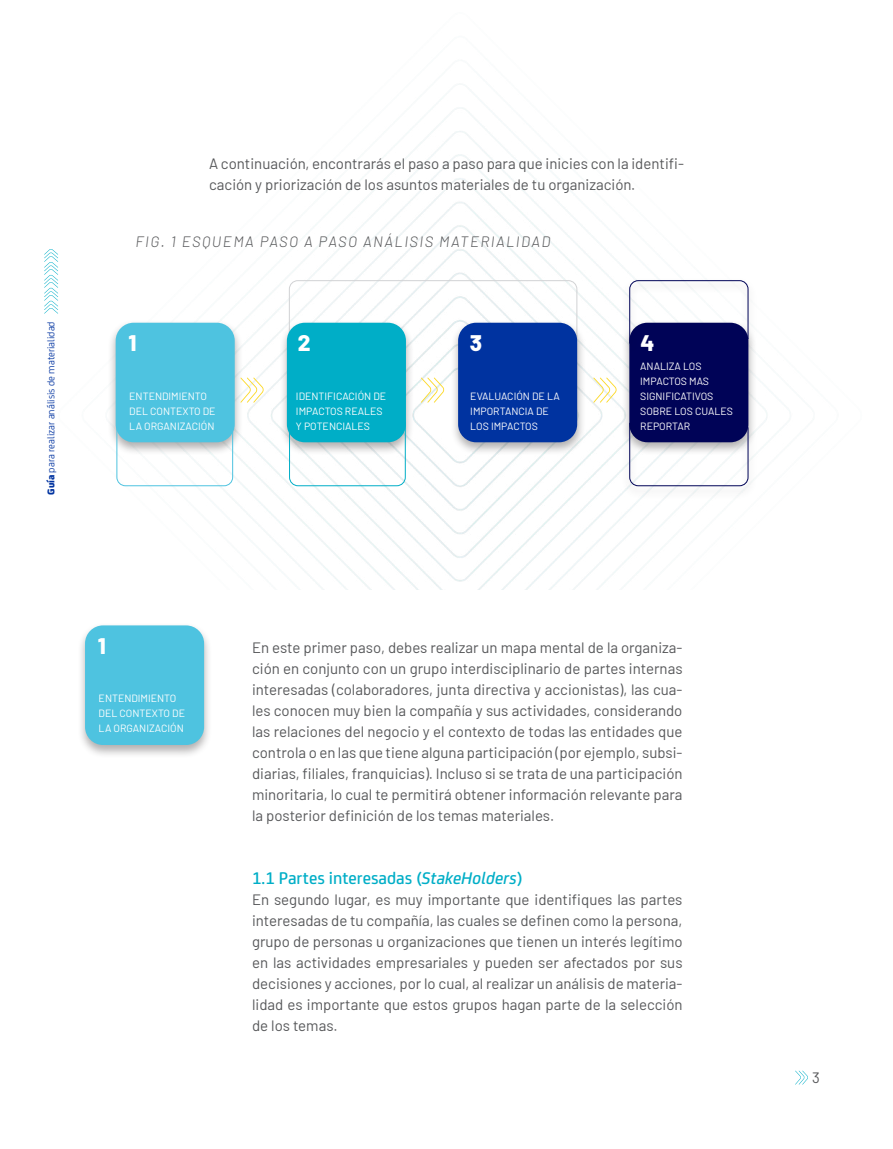
<style>
.page{position:relative;width:893px;height:1149px;background:#fff}
.page>*{position:absolute;margin:0;border:0;box-sizing:border-box;transform-origin:0 0}
.t1{font:800 22.5px "Barlow";color:#fff}
.t2{font:500 18px "FS Joey";color:#00aec7}
.t3{font:15px/21px "Barlow";color:#57585a;text-align:justify}
.t4{font:italic 300 15px "Barlow";letter-spacing:.1em;color:#57585a}
.t5{font:10.5px/15px "Barlow";color:#fff}
.t6{font:10.5px "FS Joey";color:#0033a0}
.s1{font-weight:800}
.s2{font-style:italic}
</style>
<div class="page">
<svg style="left:795px;top:1070px;width:13px;height:14px"></svg>
<img style="left:44px;top:84px;width:746px;height:505px">
<svg style="left:289px;top:280px;width:289px;height:63px"></svg>
<div style="left:108px;top:319px;width:135px;height:136px;background:#231f20;opacity:.35"></div>
<div style="left:116px;top:322px;width:119px;height:120px;background:#4ec3e0;border-radius:18px"></div>
<div style="left:450px;top:319px;width:136px;height:136px;background:#231f20;opacity:.35"></div>
<div style="left:458px;top:322px;width:119px;height:120px;background:#0033a0;border-radius:18px"></div>
<div style="left:279px;top:319px;width:135px;height:136px;background:#231f20;opacity:.35"></div>
<div style="left:287px;top:322px;width:119px;height:120px;background:#00aec7;border-radius:18px"></div>
<div style="left:621px;top:319px;width:136px;height:136px;background:#231f20;opacity:.35"></div>
<div style="left:629px;top:322px;width:119px;height:120px;background:#000357;border-radius:18px"></div>
<div style="left:621px;top:277px;width:136px;height:78px;background:#231f20;opacity:.35"></div>
<svg style="left:629px;top:280px;width:120px;height:64px"></svg>
<div style="left:621px;top:421px;width:136px;height:78px;background:#231f20;opacity:.35"></div>
<svg style="left:629px;top:422px;width:120px;height:64px"></svg>
<svg style="left:116px;top:428px;width:117px;height:58px"></svg>
<svg style="left:289px;top:427px;width:117px;height:59px"></svg>
<svg style="left:240px;top:377px;width:24px;height:25px"></svg>
<svg style="left:421px;top:377px;width:24px;height:25px"></svg>
<svg style="left:593px;top:377px;width:24px;height:25px"></svg>
<div style="left:77px;top:622px;width:136px;height:136px;background:#231f20;opacity:.35"></div>
<div style="left:85px;top:625px;width:119px;height:119px;background:#4ec3e0;border-radius:18px"></div>
<p class="t6" style="left:44px;top:495px;width:175px;rotate:-90deg"><span class="s1">Guía</span> para realizar análisis de materialidad</p>
<p class="t3" style="left:209px;top:152px;width:476px">A continuación, encontrarás el paso a paso para que inicies con la identifi&shy;cación y priorización de los asuntos materiales de tu organización.</p>
<p class="t4" style="left:135px;top:230px;width:416px">FIG. 1 ESQUEMA PASO A PASO ANÁLISIS MATERIALIDAD</p>
<h1 class="t1" style="left:128px;top:326px;width:9px">1</h1>
<h1 class="t1" style="left:298px;top:326px;width:14px">2</h1>
<h1 class="t1" style="left:470px;top:326px;width:14px">3</h1>
<h1 class="t1" style="left:640px;top:326px;width:16px">4</h1>
<p class="t5" style="left:129px;top:387px;width:88px">ENTENDIMIENTO<br>DEL CONTEXTO DE<br>LA ORGANIZACIÓN</p>
<p class="t5" style="left:296px;top:387px;width:92px">IDENTIFICACIÓN DE<br>IMPACTOS REALES<br>Y POTENCIALES</p>
<p class="t5" style="left:470px;top:387px;width:91px">EVALUACIÓN DE LA<br>IMPORTANCIA DE<br>LOS IMPACTOS</p>
<p class="t5" style="left:640px;top:357px;width:94px">ANALIZA LOS<br>IMPACTOS MAS<br>SIGNIFICATIVOS<br>SOBRE LOS CUALES<br>REPORTAR</p>
<h1 class="t1" style="left:98px;top:628px;width:9px">1</h1>
<p class="t5" style="left:99px;top:690px;width:88px">ENTENDIMIENTO<br>DEL CONTEXTO DE<br>LA ORGANIZACIÓN</p>
<p class="t3" style="left:252px;top:635px;width:432px">En este primer paso, debes realizar un mapa mental de la organiza&shy;ción en conjunto con un grupo interdisciplinario de partes internas interesadas (colaboradores, junta directiva y accionistas), las cua&shy;les conocen muy bien la compañía y sus actividades, considerando las relaciones del negocio y el contexto de todas las entidades que controla o en las que tiene alguna participación (por ejemplo, subsi&shy;diarias, filiales, franquicias). Incluso si se trata de una participación minoritaria, lo cual te permitirá obtener información relevante para la posterior definición de los temas materiales.</p>
<p class="t2" style="left:252px;top:864px;width:272px">1.1 Partes interesadas (<span class="s2">StakeHolders</span>)</p>
<p class="t3" style="left:252px;top:887px;width:432px">En segundo lugar, es muy importante que identifiques las partes interesadas de tu compañía, las cuales se definen como la persona, grupo de personas u organizaciones que tienen un interés legítimo en las actividades empresariales y pueden ser afectados por sus decisiones y acciones, por lo cual, al realizar un análisis de materia&shy;lidad es importante que estos grupos hagan parte de la selección de los temas.</p>
<p class="t3" style="left:812px;top:1065px;width:9px">3</p>
</div>
